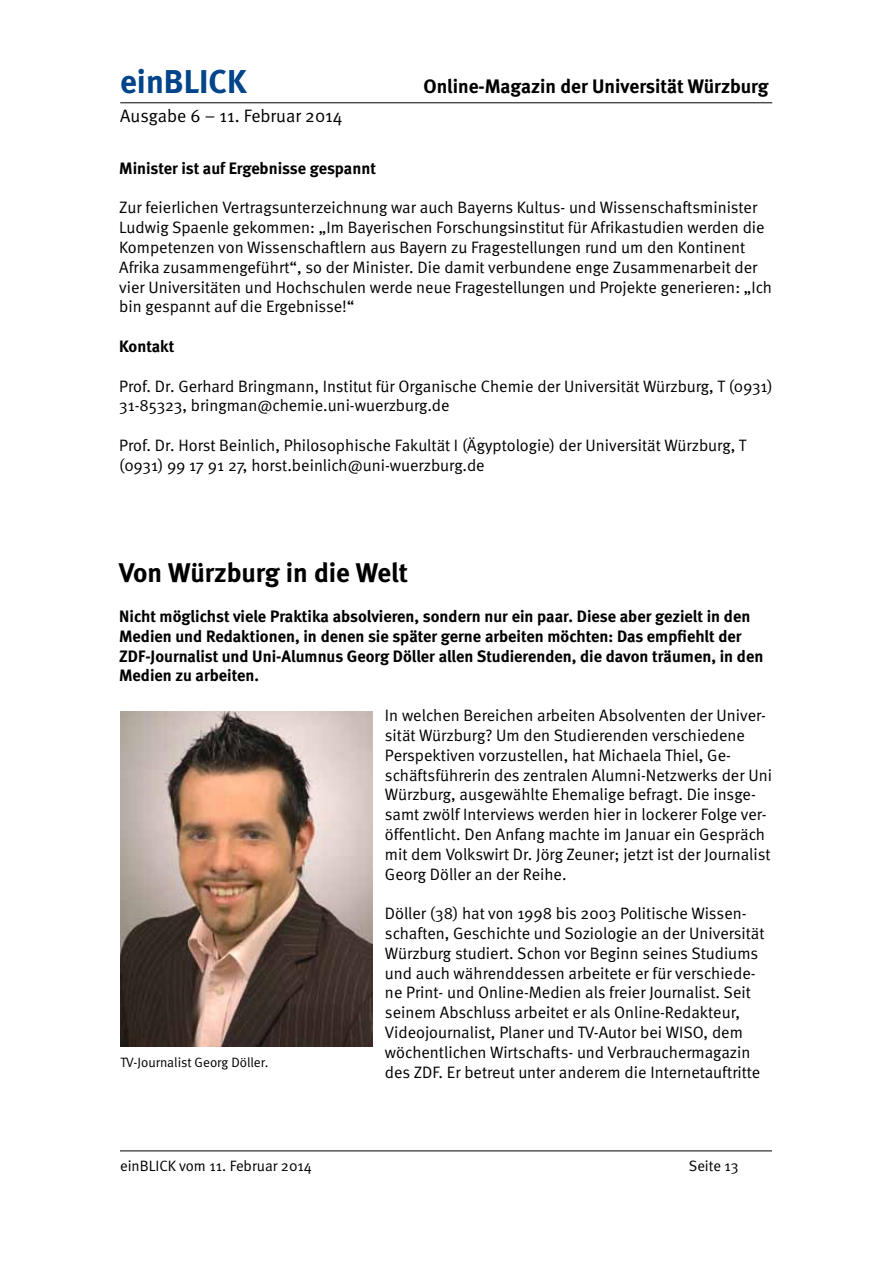
<style>
.page{position:relative;width:893px;height:1263px;background:#fff}
.page>*{position:absolute;margin:0;border:0;box-sizing:border-box;transform-origin:0 0}
.t1{font:700 33px "Meta";color:#004489}
.t2{font:700 27px "Meta";color:#000}
.t3{font:700 19.5px "Meta";color:#000}
.t4{font:18px "Meta Normal";color:#000}
.t5{font:16.5px/19.8px "Meta Normal";color:#000}
.t6{font:700 16.5px/19.8px "Meta";color:#000}
.t7{font:15px "Meta Normal";color:#000}
.t8{font:13.5px "Meta Normal";color:#000}
</style>
<div class="page">
<hr style="left:120px;top:102px;width:652px;height:1px;background:#000">
<hr style="left:120px;top:1150px;width:652px;height:1px;background:#000">
<img style="left:120px;top:711px;width:253px;height:335px">
<h1 class="t1" style="left:120px;top:60px;width:128px">einBLICK</h1>
<p class="t3" style="left:423px;top:73px;width:346px">Online-Magazin der Universität Würzburg</p>
<p class="t4" style="left:120px;top:105px;width:224px">Ausgabe 6 – 11. Februar 2014</p>
<p class="t6" style="left:119px;top:158px;width:258px">Minister ist auf Ergebnisse gespannt</p>
<p class="t5" style="left:119px;top:198px;width:654px">Zur feierlichen Vertragsunterzeichnung war auch Bayerns Kultus- und Wissenschaftsminister Ludwig Spaenle gekommen: „Im Bayerischen Forschungsinstitut für Afrikastudien werden die Kompetenzen von Wissenschaftlern aus Bayern zu Fragestellungen rund um den Kontinent Afrika zusammengeführt“, so der Minister. Die damit verbundene enge Zusammenarbeit der vier Universitäten und Hochschulen werde neue Fragestellungen und Projekte generieren: „Ich bin gespannt auf die Ergebnisse!“</p>
<p class="t6" style="left:119px;top:336px;width:57px">Kontakt</p>
<p class="t5" style="left:119px;top:376px;width:655px">Prof. Dr. Gerhard Bringmann, Institut für Organische Chemie der Universität Würzburg, T (0931)<br>31-85323, bringman@chemie.uni-wuerzburg.de</p>
<p class="t5" style="left:119px;top:435px;width:628px">Prof. Dr. Horst Beinlich, Philosophische Fakultät I (Ägyptologie) der Universität Würzburg, T (0931) 99 17 91 27, horst.beinlich@uni-wuerzburg.de</p>
<h2 class="t2" style="left:119px;top:556px;width:290px">Von Würzburg in die Welt</h2>
<p class="t6" style="left:119px;top:606px;width:646px">Nicht möglichst viele Praktika absolvieren, sondern nur ein paar. Diese aber gezielt in den Medien und Redaktionen, in denen sie später gerne arbeiten möchten: Das empfiehlt der ZDF-Journalist und Uni-Alumnus Georg Döller allen Studierenden, die davon träumen, in den Medien zu arbeiten.</p>
<p class="t5" style="left:385px;top:705px;width:388px">In welchen Bereichen arbeiten Absolventen der Univer&shy;sität Würzburg? Um den Studierenden verschiedene Perspektiven vorzustellen, hat Michaela Thiel, Ge&shy;schäftsführerin des zentralen Alumni-Netzwerks der Uni Würzburg, ausgewählte Ehemalige befragt. Die insge&shy;samt zwölf Interviews werden hier in lockerer Folge ver&shy;öffentlicht. Den Anfang machte im Januar ein Gespräch mit dem Volkswirt Dr. Jörg Zeuner; jetzt ist der Journalist Georg Döller an der Reihe.</p>
<p class="t5" style="left:385px;top:903px;width:381px">Döller (38) hat von 1998 bis 2003 Politische Wissen&shy;schaften, Geschichte und Soziologie an der Universität Würzburg studiert. Schon vor Beginn seines Studiums und auch währenddessen arbeitete er für verschiede&shy;ne Print- und Online-Medien als freier Journalist. Seit seinem Abschluss arbeitet er als Online-Redakteur, Videojournalist, Planer und TV-Autor bei WISO, dem wöchentlichen Wirtschafts- und Verbrauchermagazin des ZDF. Er betreut unter anderem die Internetauftritte</p>
<p class="t8" style="left:120px;top:1055px;width:149px">TV-Journalist Georg Döller.</p>
<p class="t7" style="left:120px;top:1157px;width:193px">einBLICK vom 11. Februar 2014</p>
<p class="t7" style="left:689px;top:1157px;width:51px">Seite 13</p>
</div>
